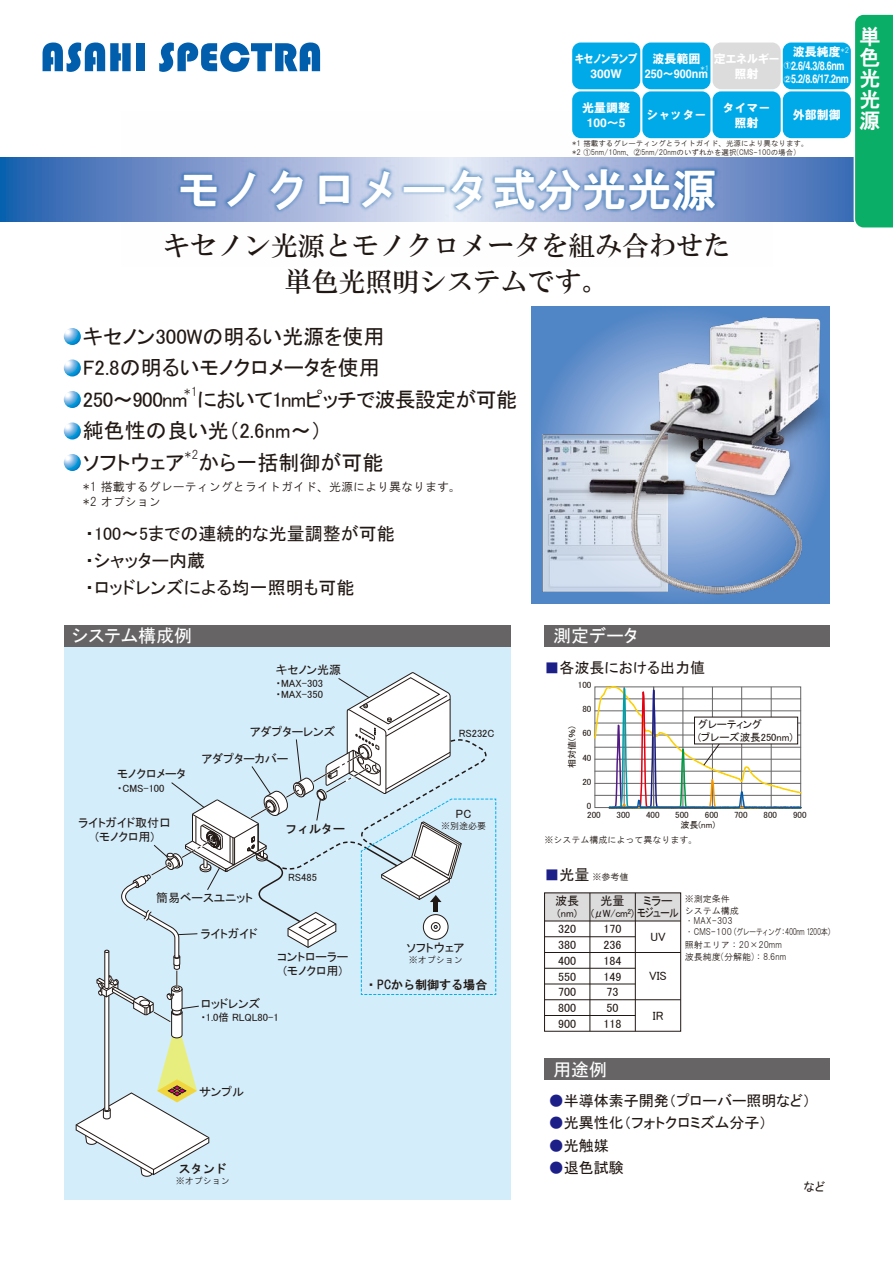
<style>
.page{position:relative;width:893px;height:1263px;background:#fff}
.page>*{position:absolute;margin:0;border:0;box-sizing:border-box;transform-origin:0 0}
.t1{font:45px "HGS Gothic E";color:#fff}
.t2{font:27px/36px "HGS Mincho B";color:#211814;text-align:center}
.t3{font:21px/31.5px "MS P Gothic";color:#211814}
.t4{font:21px/31.5px "MS P Gothic";letter-spacing:-.03em;color:#211814}
.t5{font:21px/21px "HGS Gothic E";color:#fff;text-align:justify}
.t6{font:18px/27px "MS P Gothic";color:#211814}
.t7{font:18px "MS P Gothic";color:#fff}
.t8{font:15px "MS P Gothic";color:#211814}
.t9{font:12px/15.8px "MS P Gothic";color:#211814;text-align:center}
.t10{font:12px/14.4px "HGS Gothic M";color:#211814}
.t11{font:700 12px/13.5px "Helvetica";color:#fff;scale:.75 1}
.t12{font:12px/15px "HGS Soei Kakugothic UB";color:#fff;text-align:center}
.t13{font:12px "HGS Gothic E";color:#211814}
.t14{font:700 12px "Helvetica";color:#fff;scale:.9 1}
.t15{font:700 12px "Helvetica";color:#fff}
.t16{font:12px/12px "MS P Gothic";letter-spacing:-.06em;color:#211814;text-align:center}
.t17{font:12px/15px "HGS Soei Kakugothic UB";letter-spacing:-.095em;color:#fff;text-align:center}
.t18{font:12px "HGS Soei Kakugothic UB";letter-spacing:-.135em;color:#fff;scale:.85 1}
.t19{font:10.5px/10.5px "MS P Gothic";color:#211814}
.t20{font:9px/12px "HGS Gothic M";color:#211814}
.t21{font:9px "MS P Gothic";color:#211814}
.t22{font:9px/10.5px "HGS Gothic M";letter-spacing:-.06em;color:#211814}
.t23{font:7.5px/9px "HGS Gothic M";color:#211814}
.t24{font:7.5px "HGS Gothic M";color:#fff}
.s1{font-family:"HGS Soei Kakugothic UB";font-weight:400;font-size:7.5px}
.s2{font-family:"HGS Soei Kakugothic UB";font-weight:400}
.s3{color:#1d1f88}
.s4{font-family:"MS P Gothic";font-size:15px;color:#1d1f88}
.s5{font-family:"MS P Gothic";font-size:15px}
</style>
<div class="page">
<svg style="left:43px;top:43px;width:88px;height:29px"></svg>
<div style="left:136px;top:43px;width:8px;height:28px;background:#005eac"></div>
<svg style="left:159px;top:43px;width:161px;height:29px"></svg>
<svg style="left:0;top:157px;width:853px;height:64px;background:#4172b8"></svg>
<div style="left:64px;top:625px;width:446px;height:574px;background:#d3edfb"></div>
<svg style="left:531px;top:306px;width:298px;height:298px;background:#5588c7"></svg>
<img style="left:542px;top:434px;width:41px;height:157px">
<div style="left:544px;top:893px;width:136px;height:28px;background:#dcdcdd"></div>
<div style="left:544px;top:893px;width:137px;height:139px;border:1px solid #211814"></div>
<hr style="left:544px;top:1015px;width:91px;height:1px;background:#211814">
<hr style="left:544px;top:999px;width:136px;height:1px;background:#211814">
<hr style="left:544px;top:984px;width:91px;height:1px;background:#211814">
<hr style="left:544px;top:968px;width:91px;height:1px;background:#211814">
<hr style="left:544px;top:952px;width:136px;height:1px;background:#211814">
<hr style="left:544px;top:936px;width:91px;height:1px;background:#211814">
<hr style="left:544px;top:921px;width:136px;height:1px;background:#211814">
<hr style="left:635px;top:893px;width:1px;height:138px;background:#211814">
<hr style="left:589px;top:893px;width:1px;height:138px;background:#211814">
<img style="left:578px;top:475px;width:5px;height:33px">
<img style="left:827px;top:376px;width:3px;height:108px">
<img style="left:583px;top:312px;width:244px;height:289px">
<svg style="left:75px;top:672px;width:421px;height:505px"></svg>
<svg style="left:594px;top:686px;width:208px;height:123px"></svg>
<div style="left:694px;top:717px;width:103px;height:27px;background:#fff"></div>
<svg style="left:64px;top:328px;width:17px;height:17px"></svg>
<svg style="left:64px;top:359px;width:17px;height:18px"></svg>
<svg style="left:64px;top:391px;width:17px;height:17px"></svg>
<svg style="left:64px;top:422px;width:17px;height:18px"></svg>
<svg style="left:64px;top:454px;width:17px;height:17px"></svg>
<img style="left:122px;top:111px;width:650px;height:111px">
<div style="left:64px;top:625px;width:446px;height:21px;background:#666464"></div>
<div style="left:544px;top:625px;width:285px;height:21px;background:#666464"></div>
<div style="left:544px;top:1059px;width:285px;height:21px;background:#666464"></div>
<div style="left:572px;top:43px;width:68px;height:46px;background:#00aae8;border-radius:9px"></div>
<div style="left:642px;top:43px;width:68px;height:46px;background:#00aae8;border-radius:9px"></div>
<div style="left:712px;top:43px;width:68px;height:46px;background:#dcdcdd;border-radius:9px"></div>
<div style="left:572px;top:91px;width:68px;height:47px;background:#00aae8;border-radius:9px"></div>
<div style="left:642px;top:91px;width:68px;height:47px;background:#00aae8;border-radius:9px"></div>
<div style="left:712px;top:91px;width:68px;height:47px;background:#00aae8;border-radius:9px"></div>
<div style="left:782px;top:91px;width:68px;height:47px;background:#00aae8;border-radius:9px"></div>
<div style="left:782px;top:43px;width:68px;height:46px;background:#00aae8;border-radius:9px"></div>
<svg style="left:853px;top:14px;width:39px;height:214px;background:#18b270"></svg>
<p class="t12" style="left:792px;top:44px;width:49px">波長純度</p>
<p class="t11" style="left:783px;top:59px;width:88px"><span class="s1">①</span>2.6/4.3/8.6nm<br><span class="s1">②</span>5.2/8.6/17.2nm</p>
<p class="t24" style="left:840px;top:46px;width:10px">*2</p>
<p class="t18" style="left:574px;top:53px;width:76px">キセノンランプ</p>
<p class="t15" style="left:590px;top:67px;width:33px">300W</p>
<p class="t12" style="left:652px;top:52px;width:49px">波長範囲</p>
<p class="t14" style="left:645px;top:67px;width:72px">250<span class="s2">～</span>900nm</p>
<p class="t17" style="left:713px;top:52px;width:68px">定エネルギー照射</p>
<p class="t24" style="left:700px;top:64px;width:10px">*1</p>
<p class="t12" style="left:582px;top:101px;width:49px">光量調整</p>
<p class="t15" style="left:587px;top:116px;width:40px">100<span class="s2">～</span>5</p>
<p class="t12" style="left:646px;top:107px;width:61px">シャッター</p>
<p class="t12" style="left:722px;top:101px;width:50px">タイマー照射</p>
<p class="t12" style="left:792px;top:107px;width:49px">外部制御</p>
<p class="t23" style="left:572px;top:139px;width:238px">*1 搭載するグレーティングとライトガイド、光源により異なります。*2 ①5nm/10nm、②5nm/20nmのいずれかを選択(CMS-100の場合)</p>
<h1 class="t1" style="left:176px;top:167px;width:541px">モノクロメータ式分光光源</h1>
<h2 class="t2" style="left:163px;top:227px;width:568px">キセノン光源とモノクロメータを組み合わせた単色光照明システムです。</h2>
<h3 class="t5" style="left:859px;top:25px;width:22px">単色光光源</h3>
<h3 class="t3" style="left:83px;top:321px;width:303px">キセノン300Wの明るい光源を使用<br>F2.8の明るいモノクロメータを使用<br>250～900nm</h3>
<p class="t10" style="left:184px;top:385px;width:15px">*1</p>
<h3 class="t4" style="left:83px;top:384px;width:435px;text-indent:114px">において1nmピッチで波長設定が可能純色性の良い光（2.6nm～）<br>ソフトウェア</h3>
<p class="t10" style="left:185px;top:448px;width:15px">*2</p>
<h3 class="t3" style="left:199px;top:447px;width:186px">から一括制御が可能</h3>
<p class="t10" style="left:83px;top:480px;width:379px">*1 搭載するグレーティングとライトガイド、光源により異なります。*2 オプション</p>
<h3 class="t6" style="left:85px;top:520px;width:311px">・100～5までの連続的な光量調整が可能・シャッター内蔵<br>・ロッドレンズによる均一照明も可能</h3>
<h3 class="t7" style="left:72px;top:627px;width:121px">システム構成例</h3>
<h3 class="t7" style="left:553px;top:627px;width:86px">測定データ</h3>
<p class="t9" style="left:276px;top:661px;width:67px">キセノン光源</p>
<p class="t19" style="left:276px;top:678px;width:49px">・MAX-303・MAX-350</p>
<p class="t9" style="left:250px;top:724px;width:87px">アダプターレンズ</p>
<p class="t9" style="left:117px;top:766px;width:70px">モノクロメータ</p>
<p class="t9" style="left:78px;top:816px;width:94px;line-height:13.5px">ライトガイド取付口(モノクロ用)</p>
<p class="t19" style="left:117px;top:783px;width:49px">・CMS-100</p>
<p class="t9" style="left:202px;top:751px;width:88px">アダプターカバー</p>
<p class="t13" style="left:285px;top:823px;width:61px">フィルター</p>
<p class="t19" style="left:288px;top:872px;width:30px">RS485</p>
<p class="t9" style="left:156px;top:890px;width:98px">簡易ベースユニット</p>
<p class="t9" style="left:201px;top:925px;width:58px">ライトガイド</p>
<p class="t9" style="left:201px;top:995px;width:61px">ロッドレンズ</p>
<p class="t9" style="left:277px;top:950px;width:72px;line-height:13.5px">コントローラー(モノクロ用)</p>
<p class="t19" style="left:201px;top:1012px;width:79px">・1.0倍 RLQL80-1</p>
<p class="t19" style="left:459px;top:728px;width:37px">RS232C</p>
<p class="t9" style="left:456px;top:806px;width:17px">PC</p>
<p class="t20" style="left:441px;top:820px;width:46px">※別途必要</p>
<p class="t9" style="left:406px;top:940px;width:60px">ソフトウェア</p>
<p class="t20" style="left:408px;top:954px;width:55px">※オプション</p>
<p class="t13" style="left:365px;top:979px;width:123px">・PCから制御する場合</p>
<p class="t8" style="left:544px;top:660px;width:162px"><span class="s3">■</span>各波長における出力値</p>
<p class="t21" style="left:578px;top:681px;width:15px">100</p>
<p class="t21" style="left:582px;top:705px;width:10px">80</p>
<p class="t21" style="left:567px;top:768px;width:43px;rotate:-90deg">相対値(％)</p>
<p class="t21" style="left:582px;top:729px;width:10px">60</p>
<p class="t21" style="left:582px;top:753px;width:10px">40</p>
<p class="t21" style="left:582px;top:777px;width:10px">20</p>
<p class="t21" style="left:587px;top:801px;width:6px">0</p>
<p class="t19" style="left:698px;top:718px;width:96px;line-height:12.6px">グレーティング<br>(ブレーズ波長250nm)</p>
<p class="t21" style="left:587px;top:810px;width:15px">200</p>
<p class="t21" style="left:616px;top:810px;width:15px">300</p>
<p class="t21" style="left:646px;top:810px;width:15px">400</p>
<p class="t21" style="left:675px;top:810px;width:15px">500</p>
<p class="t21" style="left:704px;top:810px;width:15px">600</p>
<p class="t21" style="left:734px;top:810px;width:15px">700</p>
<p class="t21" style="left:763px;top:810px;width:15px">800</p>
<p class="t21" style="left:793px;top:810px;width:15px">900</p>
<p class="t21" style="left:680px;top:820px;width:36px">波長(nm)</p>
<p class="t20" style="left:544px;top:834px;width:154px">※システム構成によって異なります。</p>
<p class="t20" style="left:544px;top:871px;width:85px"><span class="s4">■</span><span class="s5">光量</span> ※参考値</p>
<p class="t9" style="left:555px;top:893px;width:25px">波長</p>
<p class="t19" style="left:557px;top:908px;width:21px">(nm)</p>
<p class="t9" style="left:558px;top:921px;width:19px;text-align:justify">320<br>380<br>400<br>550<br>700<br>800<br>900</p>
<p class="t20" style="left:685px;top:893px;width:55px">※測定条件システム構成</p>
<p class="t22" style="left:685px;top:916px;width:151px">・MAX-303<br>・CMS-100（グレーティング：400nm 1200本）</p>
<p class="t20" style="left:685px;top:939px;width:103px">照射エリア：20×20mm波長純度(分解能)：8.6nm</p>
<p class="t9" style="left:600px;top:893px;width:25px">光量</p>
<p class="t19" style="left:591px;top:908px;width:45px">(μW/cm<sup>2</sup>)</p>
<p class="t16" style="left:637px;top:895px;width:43px">ミラー<br>モジュール</p>
<p class="t9" style="left:650px;top:929px;width:17px">UV</p>
<p class="t9" style="left:649px;top:968px;width:19px">VIS</p>
<p class="t9" style="left:652px;top:1008px;width:12px">IR</p>
<p class="t9" style="left:603px;top:921px;width:19px;text-align:left">170<br>236<br>184<br>149<br>73<br>50<br>118</p>
<p class="t9" style="left:199px;top:1084px;width:46px">サンプル</p>
<p class="t13" style="left:179px;top:1162px;width:50px">スタンド</p>
<p class="t20" style="left:176px;top:1174px;width:55px">※オプション</p>
<h3 class="t7" style="left:553px;top:1060px;width:55px">用途例</h3>
<p class="t8" style="left:549px;top:1093px;width:263px"><span class="s3">●</span>半導体素子開発（プローバー照明など）</p>
<p class="t8" style="left:549px;top:1115px;width:220px"><span class="s3">●</span>光異性化（フォトクロミズム分子）</p>
<p class="t8" style="left:549px;top:1138px;width:61px"><span class="s3">●</span>光触媒</p>
<p class="t8" style="left:549px;top:1160px;width:86px"><span class="s3">●</span>退色試験　</p>
<p class="t9" style="left:803px;top:1179px;width:23px">など</p>
</div>
